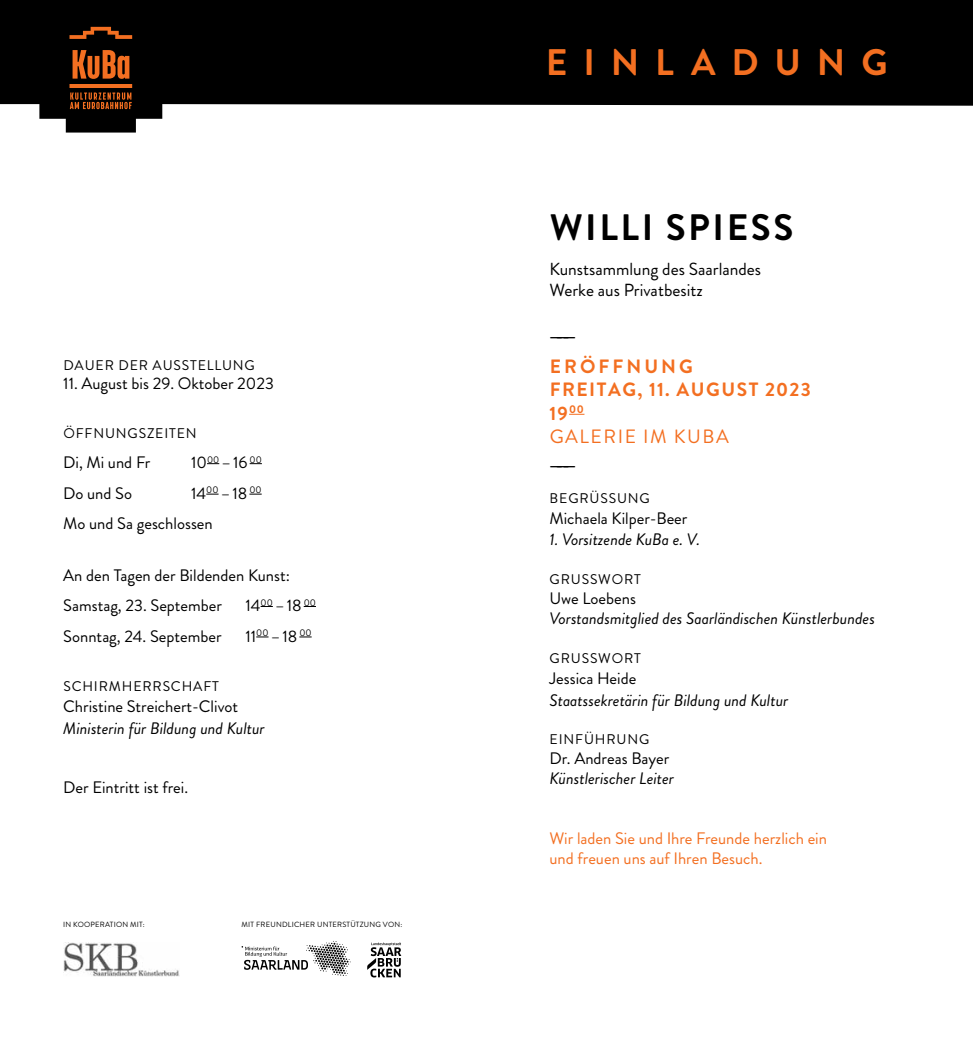
<style>
.page{position:relative;width:973px;height:1042px;background:#fff}
.page>*{position:absolute;margin:0;border:0;box-sizing:border-box;transform-origin:0 0}
.t1{font:700 36.93px "Brandon Grotesque";letter-spacing:.43em;color:#f36f21}
.t2{font:700 36.75px "Brandon Grotesque";letter-spacing:.07em;color:#000}
.t3{font:700 19.25px/23.1px "Brandon Grotesque";letter-spacing:.08em;color:#f36f21}
.t4{font:17.5px/21px "Brandon Grotesque";color:#000}
.t5{font:700 17.5px "Brandon Grotesque";color:#000}
.t6{font:16.62px/30.4px "Brandon Grotesque";color:#000}
.t7{font:italic 16.62px "Brandon Grotesque";color:#000}
.t8{font:16.62px/19.9px "Brandon Grotesque";color:#f36f21}
.t9{font:14px "Brandon Grotesque";letter-spacing:.06em;color:#000}
.t10{font:7.52px "Brandon Grotesque";letter-spacing:.025em;color:#000}
.s1{font-weight:400}
</style>
<div class="page">
<svg style="left:0;top:0;width:972px;height:133px;fill:#000"></svg>
<svg style="left:69px;top:27px;width:63px;height:12px"></svg>
<svg style="left:69px;top:50px;width:63px;height:59px;background:#71330f"></svg>
<svg style="left:569px;top:414px;width:16px;height:1px"></svg>
<svg style="left:207px;top:463px;width:12px;height:1px"></svg>
<svg style="left:249px;top:463px;width:13px;height:1px"></svg>
<svg style="left:206px;top:494px;width:12px;height:1px"></svg>
<svg style="left:249px;top:494px;width:13px;height:1px"></svg>
<svg style="left:260px;top:606px;width:13px;height:1px"></svg>
<svg style="left:304px;top:606px;width:12px;height:1px"></svg>
<svg style="left:256px;top:637px;width:12px;height:1px"></svg>
<svg style="left:299px;top:637px;width:12px;height:1px"></svg>
<svg style="left:367px;top:942px;width:34px;height:35px"></svg>
<svg style="left:241px;top:941px;width:110px;height:35px"></svg>
<img style="left:63px;top:942px;width:117px;height:34px">
<p class="t9" style="left:63px;top:355px;width:189px">daue r de r ausste llung</p>
<p class="t6" style="left:63px;top:369px;width:212px">11. August bis 29. Oktober 2023</p>
<p class="t9" style="left:63px;top:423px;width:135px">öffnungszeiten</p>
<p class="t6" style="left:63px;top:447px;width:89px">Di, Mi und Fr</p>
<p class="t6" style="left:191px;top:447px;width:72px">10<sup>00</sup> –16 <sup>00</sup></p>
<p class="t6" style="left:63px;top:478px;width:70px">Do und So</p>
<p class="t6" style="left:63px;top:478px;width:200px;text-indent:128px">14<sup>00</sup> –18 <sup>00<br></sup>Mo und Sa geschlossen</p>
<p class="t6" style="left:63px;top:560px;width:228px">An den Tagen der Bildenden Kunst:<br>Samstag, 23. September</p>
<p class="t6" style="left:245px;top:590px;width:72px">14<sup>00</sup> –18 <sup>00</sup></p>
<p class="t6" style="left:63px;top:621px;width:160px">Sonntag, 24. September</p>
<p class="t6" style="left:245px;top:621px;width:68px">11<sup>00</sup> –18 <sup>00</sup></p>
<p class="t9" style="left:63px;top:676px;width:157px">sch irmhe rrschaft</p>
<p class="t6" style="left:63px;top:691px;width:176px">Christine Streichert-Clivot</p>
<p class="t7" style="left:63px;top:716px;width:203px">Ministerin für Bildung und Kultur</p>
<p class="t6" style="left:63px;top:773px;width:126px">Der Eintritt ist frei.</p>
<p class="t10" style="left:63px;top:919px;width:83px">in koope ration mit:</p>
<p class="t10" style="left:241px;top:919px;width:162px">mit freundlicher unterstützung von:</p>
<h1 class="t1" style="left:545px;top:36px;width:343px">EINLADUNG</h1>
<h2 class="t2" style="left:549px;top:202px;width:222px">WILLI SPIESS</h2>
<p class="t4" style="left:549px;top:259px;width:213px">Kunstsammlung des Saarlandes<br>Werke aus Privatbesitz</p>
<p class="t5" style="left:549px;top:324px;width:28px">———</p>
<p class="t3" style="left:549px;top:355px;width:262px">ERÖFFNUNG<br>FREITAG, 11. AUGUST 2023<br>19<sup>00</sup><sup>a<br></sup><span class="s1">Galerie im Kuba</span></p>
<p class="t5" style="left:549px;top:452px;width:28px">———</p>
<p class="t9" style="left:549px;top:488px;width:98px">begrüSSung</p>
<p class="t6" style="left:549px;top:503px;width:139px">Michaela Kilper-Beer</p>
<p class="t7" style="left:549px;top:528px;width:152px">1. Vorsitzende KuBa e. V.</p>
<p class="t9" style="left:549px;top:570px;width:43px">grussw</p>
<p class="t9" style="left:611px;top:570px;width:31px">ort</p>
<p class="t6" style="left:549px;top:583px;width:88px">Uwe Loebens</p>
<p class="t7" style="left:549px;top:607px;width:327px">Vorstandsmitglied des Saarländischen Künstlerbundes</p>
<p class="t9" style="left:549px;top:648px;width:43px">grussw</p>
<p class="t9" style="left:611px;top:648px;width:31px">ort</p>
<p class="t6" style="left:549px;top:663px;width:88px">Jessica Heide</p>
<p class="t7" style="left:549px;top:688px;width:240px">Staatssekretärin für Bildung und Kultur</p>
<p class="t9" style="left:549px;top:730px;width:97px">Einführung</p>
<p class="t6" style="left:549px;top:744px;width:121px">Dr. Andreas Bayer</p>
<p class="t7" style="left:549px;top:767px;width:126px">Künstlerischer Leiter</p>
<p class="t8" style="left:549px;top:829px;width:279px">Wir laden Sie und I hre Freunde herzlich ein und freuen uns auf I hren Besuch.</p>
</div>
